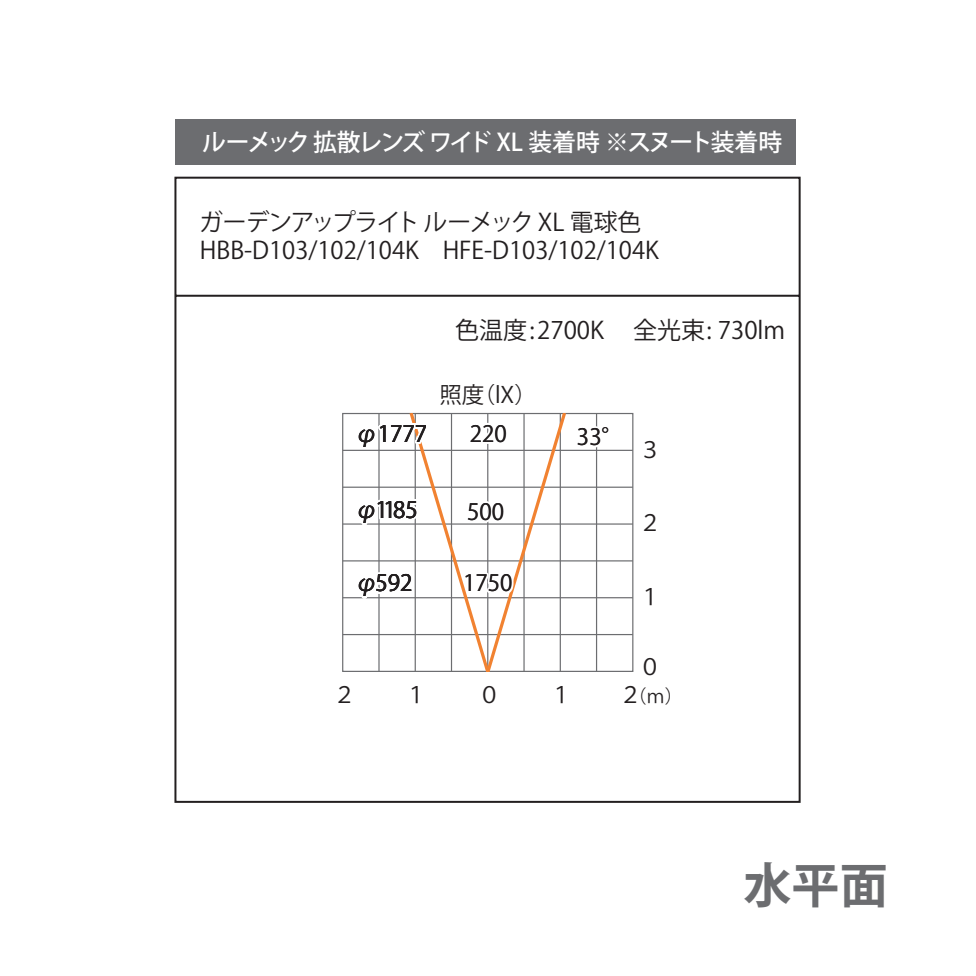
<style>
.page{position:relative;width:976px;height:976px;background:#fff}
.page>*{position:absolute;margin:0;border:0;box-sizing:border-box;transform-origin:0 0}
.t1{font:700 48px "Koz Go Pro";color:#6c6d70}
.t2{font:24px/28px "Koz Go Pro";color:#231f20}
.t3{font:500 24px "Koz Go Pro";letter-spacing:-.09em;color:#fff}
.t4{font:22.4px "Koz Go Pr 6 N";color:#231f20}
.t5{font:22.4px "Koz Go Pro";color:#231f20}
.t6{font:18.4px "Koz Go Pro";color:#231f20}
.s1{font-size:22.4px}
</style>
<div class="page">
<svg style="left:174px;top:176px;width:627px;height:627px"></svg>
<hr style="left:342px;top:449px;width:290px;height:2px;background:#6c6d70">
<hr style="left:342px;top:486px;width:290px;height:1px;background:#6c6d70">
<hr style="left:342px;top:523px;width:290px;height:1px;background:#6c6d70">
<hr style="left:342px;top:560px;width:290px;height:1px;background:#6c6d70">
<hr style="left:342px;top:597px;width:290px;height:1px;background:#6c6d70">
<hr style="left:342px;top:633px;width:290px;height:2px;background:#6c6d70">
<div style="left:175px;top:119px;width:621px;height:46px;background:#6c6d70"></div>
<div style="left:600px;top:425px;width:10px;height:10px;border:4px solid #fff;border-radius:50%"></div>
<div style="left:601px;top:426px;width:8px;height:8px;border:4px solid #fff;border-radius:50%"></div>
<svg style="left:355px;top:413px;width:248px;height:258px"></svg>
<p class="t3" style="left:202px;top:127px;width:581px">ルーメック 拡散レンズ ワイド XL 装着時 ※スヌート装着時</p>
<p class="t2" style="left:199px;top:208px;width:461px">ガーデンアップライト ルーメック XL 電球色<br>HBB-D103/102/104K　HFE-D103/102/104K</p>
<p class="t2" style="left:455px;top:317px;width:331px">色温度:2700K 全光束: 730lm</p>
<p class="t5" style="left:439px;top:380px;width:99px">照度（lX）</p>
<p class="t4" style="left:355px;top:421px;width:73px">φ1777</p>
<p class="t4" style="left:469px;top:421px;width:38px">220</p>
<p class="t4" style="left:576px;top:424px;width:48px">33°</p>
<p class="t5" style="left:638px;top:434px;width:24px">３</p>
<p class="t4" style="left:355px;top:497px;width:64px">φ1185</p>
<p class="t4" style="left:467px;top:499px;width:38px">500</p>
<p class="t5" style="left:638px;top:508px;width:24px">２</p>
<p class="t4" style="left:355px;top:570px;width:59px">φ592</p>
<p class="t4" style="left:463px;top:570px;width:51px">1750</p>
<p class="t5" style="left:638px;top:581px;width:24px">１</p>
<p class="t5" style="left:638px;top:651px;width:24px">０</p>
<p class="t5" style="left:333px;top:679px;width:24px">２</p>
<p class="t6" style="left:619px;top:683px;width:66px"><span class="s1">２</span>（ｍ）</p>
<p class="t5" style="left:404px;top:679px;width:24px">１</p>
<p class="t5" style="left:478px;top:679px;width:24px">０</p>
<p class="t5" style="left:549px;top:679px;width:24px">１</p>
<h1 class="t1" style="left:743px;top:854px;width:145px">水平面</h1>
</div>
